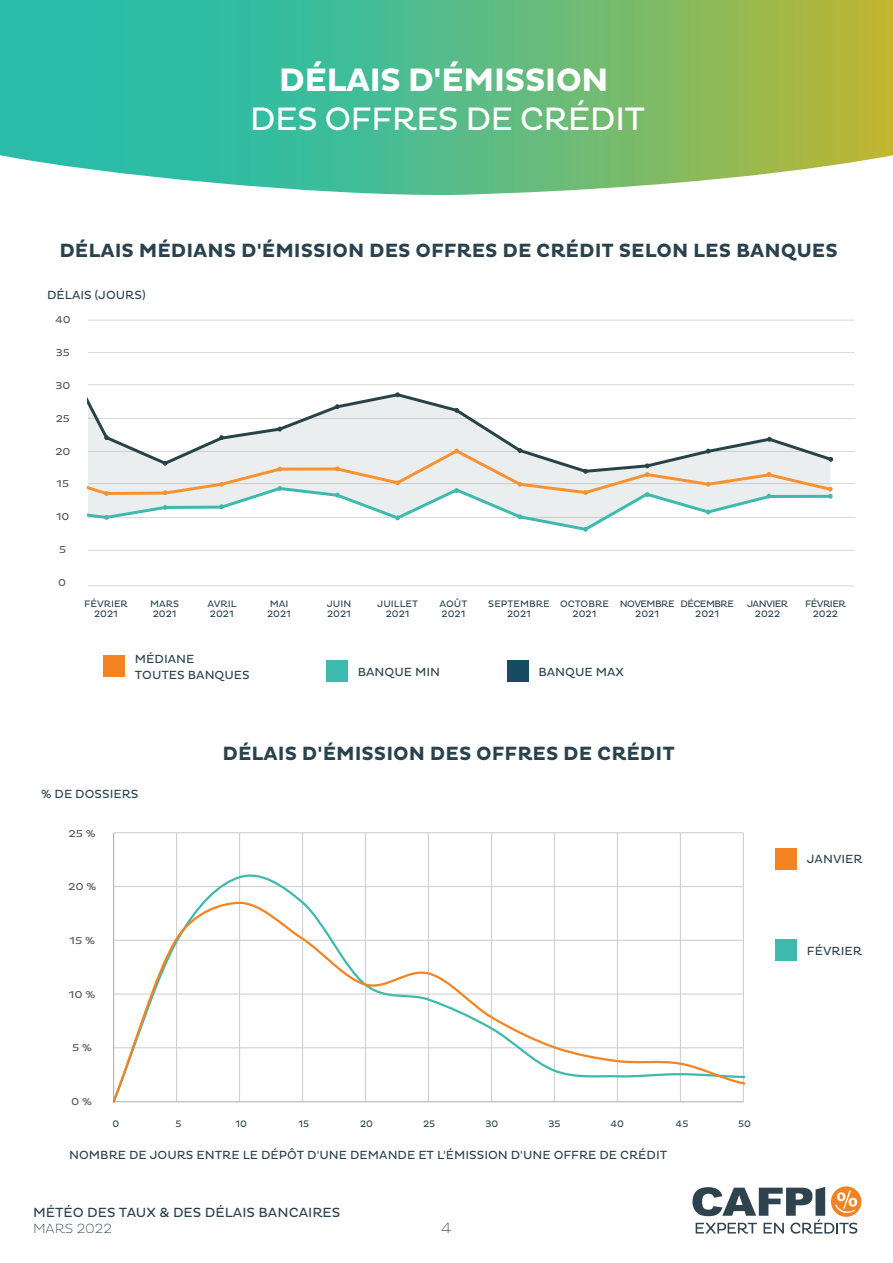
<style>
.page{position:relative;width:893px;height:1263px;background:#fff}
.page>*{position:absolute;margin:0;border:0;box-sizing:border-box;transform-origin:0 0}
.t1{font:33px "Pluto";letter-spacing:-.025em;color:#fff}
.t2{font:700 33px "Pluto";letter-spacing:-.025em;color:#fff}
.t3{font:700 19.5px "Pluto";color:#29424d}
.t4{font:200 15px "Pluto";color:#29424d}
.t5{font:13.5px "Pluto";color:#29424d}
.t6{font:200 13.5px "Pluto";color:#29424d}
.t7{font:12px/16.5px "Pluto";color:#29424d}
.t8{font:10.2px "Pluto";color:#525456;scale:1.08 1}
.t9{font:10.2px "Pluto";color:#525456;scale:1.11 1}
.t10{font:9.6px/9.8px "Pluto";color:#29424d}
.t11{font:9.6px/9.8px "Pluto";letter-spacing:-.055em;color:#29424d;text-align:center}
</style>
<div class="page">
<svg style="left:0;top:0;width:893px;height:195px;background:#69bf89"></svg>
<hr style="left:88px;top:451px;width:766px;height:1px;background:#d9d8d7">
<hr style="left:88px;top:418px;width:766px;height:1px;background:#d9d8d7">
<hr style="left:88px;top:517px;width:766px;height:1px;background:#d9d8d7">
<hr style="left:88px;top:585px;width:766px;height:1px;background:#d9d8d7">
<hr style="left:88px;top:550px;width:766px;height:1px;background:#d9d8d7">
<hr style="left:88px;top:483px;width:766px;height:1px;background:#d9d8d7">
<hr style="left:88px;top:352px;width:766px;height:1px;background:#d9d8d7">
<hr style="left:88px;top:320px;width:766px;height:1px;background:#d9d8d7">
<hr style="left:88px;top:384px;width:766px;height:1px;background:#d9d8d7">
<div style="left:507px;top:660px;width:21px;height:22px;background:#154c62"></div>
<div style="left:326px;top:660px;width:22px;height:22px;background:#3dbaad"></div>
<div style="left:104px;top:655px;width:21px;height:21px;background:#f58322"></div>
<div style="left:776px;top:939px;width:21px;height:21px;background:#3dbaad"></div>
<div style="left:776px;top:848px;width:21px;height:21px;background:#f58322"></div>
<div style="left:831px;top:1186px;width:30px;height:31px;background:#f38222;border-radius:50%"></div>
<svg style="left:692px;top:1187px;width:165px;height:47px"></svg>
<svg style="left:88px;top:385px;width:746px;height:63px"></svg>
<svg style="left:104px;top:435px;width:5px;height:5px"></svg>
<svg style="left:219px;top:435px;width:5px;height:5px"></svg>
<svg style="left:277px;top:427px;width:5px;height:4px"></svg>
<svg style="left:395px;top:392px;width:5px;height:5px"></svg>
<svg style="left:88px;top:404px;width:382px;height:15px"></svg>
<svg style="left:767px;top:437px;width:5px;height:5px"></svg>
<svg style="left:88px;top:448px;width:746px;height:84px"></svg>
<hr style="left:114px;top:832px;width:629px;height:1px;background:#cfd1d0">
<hr style="left:743px;top:833px;width:1px;height:269px;background:#cfd1d0">
<hr style="left:680px;top:833px;width:1px;height:269px;background:#cfd1d0">
<hr style="left:617px;top:833px;width:1px;height:269px;background:#cfd1d0">
<hr style="left:554px;top:833px;width:1px;height:269px;background:#cfd1d0">
<hr style="left:491px;top:833px;width:1px;height:269px;background:#cfd1d0">
<hr style="left:428px;top:833px;width:1px;height:269px;background:#cfd1d0">
<hr style="left:365px;top:833px;width:1px;height:269px;background:#cfd1d0">
<hr style="left:302px;top:833px;width:1px;height:269px;background:#cfd1d0">
<hr style="left:239px;top:833px;width:1px;height:269px;background:#cfd1d0">
<hr style="left:176px;top:833px;width:1px;height:269px;background:#cfd1d0">
<hr style="left:113px;top:833px;width:1px;height:269px;background:#b2b6b6">
<svg style="left:114px;top:868px;width:629px;height:33px"></svg>
<svg style="left:114px;top:901px;width:630px;height:201px"></svg>
<h1 class="t2" style="left:279px;top:61px;width:331px">DÉLAIS D'ÉMISSION</h1>
<h1 class="t1" style="left:250px;top:101px;width:397px">DES OFFRES DE CRÉDIT</h1>
<h2 class="t3" style="left:59px;top:239px;width:780px">DÉLAIS MÉDIANS D'ÉMISSION DES OFFRES DE CRÉDIT SELON LES BANQUES</h2>
<p class="t7" style="left:47px;top:287px;width:100px">DÉLAIS (JOURS)</p>
<p class="t8" style="left:55px;top:314px;width:16px">40</p>
<p class="t8" style="left:56px;top:347px;width:15px">35</p>
<p class="t8" style="left:55px;top:379px;width:15px">30</p>
<p class="t8" style="left:56px;top:412px;width:15px">25</p>
<p class="t8" style="left:55px;top:445px;width:15px">20</p>
<p class="t8" style="left:57px;top:478px;width:13px">15</p>
<p class="t8" style="left:56px;top:511px;width:14px">10</p>
<p class="t8" style="left:59px;top:544px;width:8px">5</p>
<p class="t8" style="left:58px;top:577px;width:9px">0</p>
<p class="t10" style="left:84px;top:599px;width:45px;text-align:center">FÉVRIER<br>2021</p>
<p class="t10" style="left:150px;top:599px;width:31px">MARS<br>2021</p>
<p class="t10" style="left:327px;top:599px;width:26px">JUIN<br>2021</p>
<p class="t10" style="left:560px;top:599px;width:50px;text-align:center">OCTOBRE<br>2021</p>
<p class="t10" style="left:377px;top:599px;width:42px;text-align:center">JUILLET<br>2021</p>
<p class="t10" style="left:439px;top:599px;width:29px">AOÛT<br>2021</p>
<p class="t10" style="left:488px;top:599px;width:63px;text-align:center">SEPTEMBRE<br>2021</p>
<p class="t11" style="left:680px;top:599px;width:55px">DÉCEMBRE<br>2021</p>
<p class="t11" style="left:747px;top:599px;width:43px">JANVIER<br>2022</p>
<p class="t11" style="left:805px;top:599px;width:42px">FÉVRIER<br>2022</p>
<p class="t11" style="left:620px;top:599px;width:56px">NOVEMBRE<br>2021</p>
<p class="t10" style="left:207px;top:599px;width:31px">AVRIL<br>2021</p>
<p class="t10" style="left:267px;top:599px;width:25px">MAI<br>2021</p>
<p class="t7" style="left:135px;top:650px;width:116px">MÉDIANE<br>TOUTES BANQUES</p>
<p class="t7" style="left:358px;top:664px;width:84px">BANQUE MIN</p>
<p class="t7" style="left:538px;top:664px;width:87px">BANQUE MAX</p>
<h2 class="t3" style="left:222px;top:742px;width:454px">DÉLAIS D'ÉMISSION DES OFFRES DE CRÉDIT</h2>
<p class="t7" style="left:41px;top:786px;width:99px">% DE DOSSIERS</p>
<p class="t9" style="left:68px;top:827px;width:26px">25 %</p>
<p class="t9" style="left:68px;top:881px;width:27px">20 %</p>
<p class="t9" style="left:69px;top:935px;width:25px">15 %</p>
<p class="t9" style="left:69px;top:988px;width:25px">10 %</p>
<p class="t9" style="left:72px;top:1042px;width:20px">5 %</p>
<p class="t9" style="left:71px;top:1095px;width:20px">0 %</p>
<p class="t10" style="left:112px;top:1119px;width:8px">0</p>
<p class="t10" style="left:175px;top:1119px;width:8px">5</p>
<p class="t10" style="left:235px;top:1119px;width:13px">10</p>
<p class="t10" style="left:298px;top:1119px;width:12px">15</p>
<p class="t10" style="left:360px;top:1119px;width:14px">20</p>
<p class="t10" style="left:423px;top:1119px;width:14px">25</p>
<p class="t10" style="left:485px;top:1119px;width:14px">30</p>
<p class="t10" style="left:549px;top:1119px;width:14px">35</p>
<p class="t10" style="left:611px;top:1119px;width:15px">40</p>
<p class="t10" style="left:676px;top:1119px;width:14px">45</p>
<p class="t10" style="left:738px;top:1119px;width:14px">50</p>
<p class="t7" style="left:69px;top:1147px;width:600px">NOMBRE DE JOURS ENTRE LE DÉPÔT D'UNE DEMANDE ET L'ÉMISSION D'UNE OFFRE DE CRÉDIT</p>
<p class="t5" style="left:33px;top:1204px;width:309px">MÉTÉO DES TAUX &amp; DES DÉLAIS BANCAIRES</p>
<p class="t6" style="left:33px;top:1220px;width:80px">MARS 2022</p>
<p class="t4" style="left:441px;top:1219px;width:12px">4</p>
<p class="t7" style="left:807px;top:851px;width:57px">JANVIER</p>
<p class="t7" style="left:807px;top:942px;width:56px">FÉVRIER</p>
</div>
